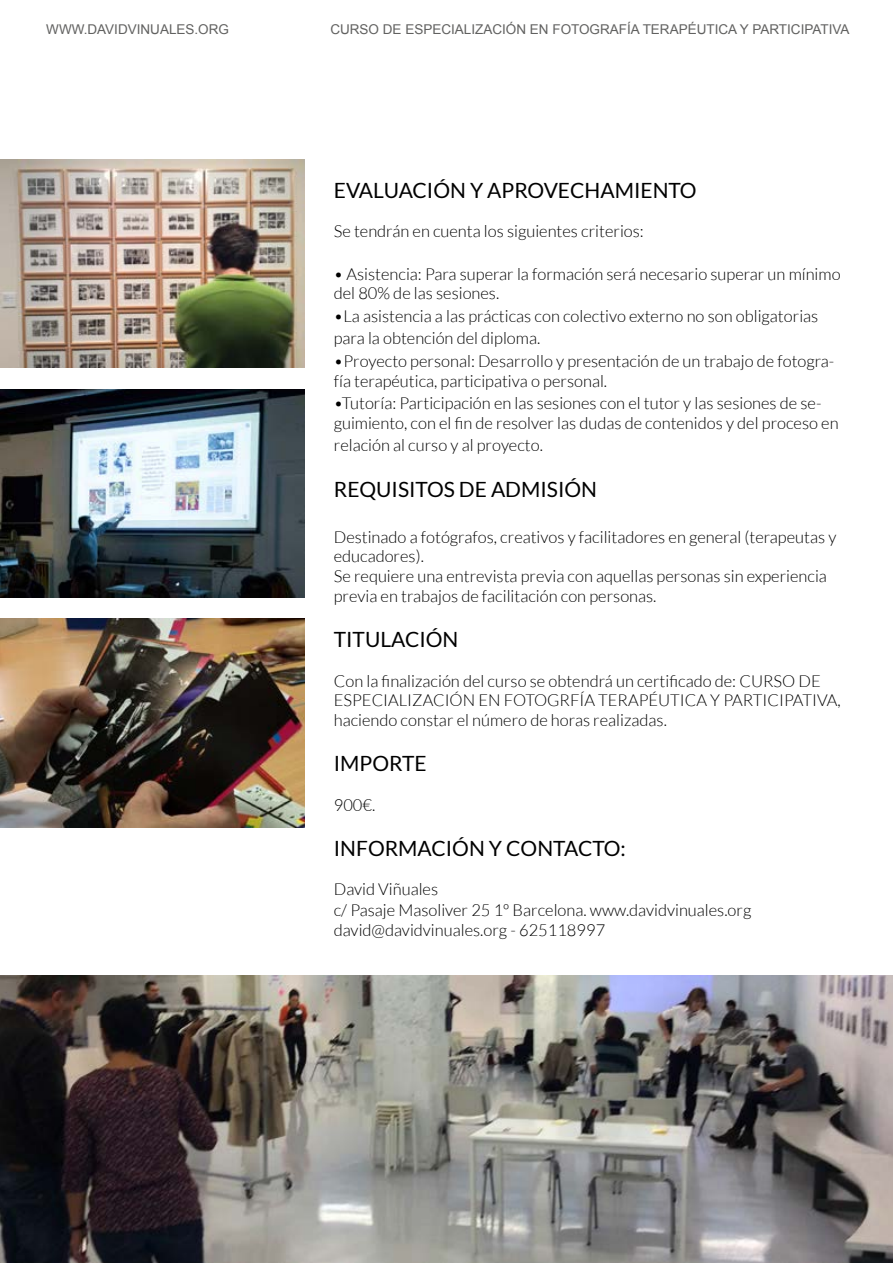
<style>
.page{position:relative;width:893px;height:1263px;background:#fff}
.page>*{position:absolute;margin:0;border:0;box-sizing:border-box;transform-origin:0 0}
.t1{font:21px "Lato";color:#000}
.t2{font:300 16.5px/19.8px "Lato";color:#000}
.t3{font:13.5px "Arial";color:#616160}
</style>
<div class="page">
<img style="left:0;top:976px;width:893px;height:287px">
<img style="left:0;top:159px;width:304px;height:208px">
<img style="left:0;top:389px;width:304px;height:208px">
<img style="left:0;top:619px;width:304px;height:208px">
<p class="t3" style="left:46px;top:21px;width:184px">WWW.DAVIDVINUALES.ORG</p>
<p class="t3" style="left:330px;top:21px;width:521px">CURSO DE ESPECIALIZACIÓN EN FOTOGRAFÍA TERAPÉUTICA Y PARTICIPATIVA</p>
<p class="t1" style="left:334px;top:178px;width:364px">EVALUACIÓN Y APROVECHAMIENTO</p>
<p class="t2" style="left:334px;top:222px;width:312px">Se tendrán en cuenta los siguientes criterios:</p>
<p class="t2" style="left:334px;top:264px;width:508px">• Asistencia: Para superar la formación será necesario superar un mínimo del 80% de las sesiones.</p>
<p class="t2" style="left:334px;top:305px;width:486px;line-height:22.5px">•La asistencia a las prácticas con colectivo externo no son obligatorias para la obtención del diploma.</p>
<p class="t2" style="left:334px;top:351px;width:502px">•Proyecto personal: Desarrollo y presentación de un trabajo de fotogra&shy;fía terapéutica, participativa o personal.</p>
<p class="t2" style="left:334px;top:394px;width:506px">•Tutoría: Participación en las sesiones con el tutor y las sesiones de se&shy;guimiento, con el fin de resolver las dudas de contenidos y del proceso en</p>
<p class="t2" style="left:334px;top:435px;width:211px">relación al curso y al proyecto.</p>
<p class="t1" style="left:334px;top:478px;width:265px">REQUISITOS DE ADMISIÓN</p>
<p class="t2" style="left:334px;top:527px;width:504px">Destinado a fotógrafos, creativos y facilitadores en general (terapeutas y educadores).<br>Se requiere una entrevista previa con aquellas personas sin experiencia previa en trabajos de facilitación con personas.</p>
<p class="t1" style="left:334px;top:628px;width:126px">TITULACIÓN</p>
<p class="t2" style="left:334px;top:671px;width:508px">Con la finalización del curso se obtendrá un certificado de: CURSO DE<br>ESPECIALIZACIÓN EN FOTOGRFÍA TERAPÉUTICA Y PARTICIPATIVA, haciendo constar el número de horas realizadas.</p>
<p class="t1" style="left:334px;top:752px;width:94px">IMPORTE</p>
<p class="t2" style="left:334px;top:795px;width:43px">900€.</p>
<p class="t1" style="left:334px;top:836px;width:294px">INFORMACIÓN Y CONTACTO:</p>
<p class="t2" style="left:334px;top:879px;width:419px;line-height:20.4px">David Viñuales<br>c/ Pasaje Masoliver 25 1º Barcelona. www.davidvinuales.org david@davidvinuales.org - 625118997</p>
</div>
